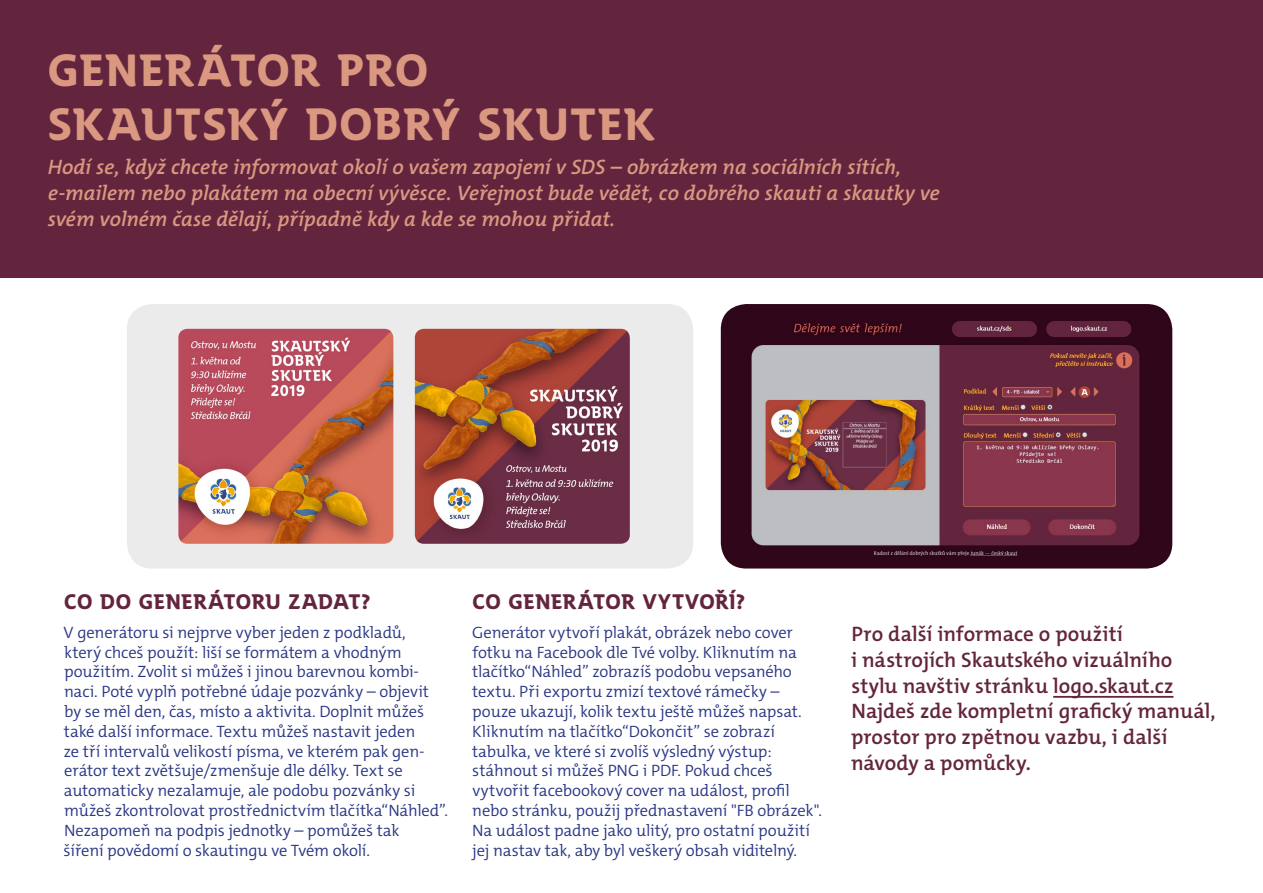
<style>
.page{position:relative;width:1263px;height:893px;background:#fff}
.page>*{position:absolute;margin:0;border:0;box-sizing:border-box;transform-origin:0 0}
.stredni_popiska{font:700 45px "SKAUT";color:#da9881}
.stredni_popiska-2{font:italic 600 21px/25.8px "The Mix C5";color:#da9881}
.stredni_popiska-3{font:600 21px/25.8px "The Mix C5";color:#63253d}
.t1{font:700 21px "SKAUT";letter-spacing:-.01em;color:#63253d}
.t2{font:300 16.5px/19.8px "The Mix C5";letter-spacing:-.01em;color:#283583}
</style>
<div class="page">
<div style="left:0;top:0;width:1263px;height:278px;background:#63253d"></div>
<hr style="left:1053px;top:696px;width:120px;height:2px;background:#63253d">
<img style="left:721px;top:304px;width:451px;height:264px">
<div style="left:127px;top:304px;width:566px;height:264px;background:#ecebec;border-radius:26px"></div>
<img style="left:178px;top:329px;width:215px;height:215px">
<img style="left:415px;top:329px;width:215px;height:215px">
<p class="stredni_popiska" style="left:47px;top:43px;width:383px">GENERÁTOR PRO</p>
<p class="stredni_popiska" style="left:47px;top:97px;width:610px">SKAUTSKÝ DOBRÝ SKUTEK</p>
<p class="stredni_popiska-2" style="left:48px;top:154px;width:894px">Hodí se, když chcete informovat okolí o vašem zapojení v SDS – obrázkem na sociálních sítích, e-mailem nebo plakátem na obecní vývěsce. Veřejnost bude vědět, co dobrého skauti a skautky ve svém volném čase dělají, případně kdy a kde se mohou přidat.</p>
<p class="t1" style="left:64px;top:589px;width:308px">CO DO GENERÁTORU ZADAT?</p>
<p class="t2" style="left:64px;top:622px;width:386px">V generátoru si nejprve vyber jeden z podkladů,<br>který chceš použít: liší se formátem a vhodným použitím. Zvolit si můžeš i jinou barevnou kombi&shy;naci. Poté vyplň potřebné údaje pozvánky – objevit by se měl den, čas, místo a aktivita. Doplnit můžeš také další informace. Textu můžeš nastavit jeden<br>ze tří intervalů velikostí písma, ve kterém pak gen&shy;erátor text zvětšuje/zmenšuje dle délky. Text se automaticky nezalamuje, ale podobu pozvánky si můžeš zkontrolovat prostřednictvím tlačítka“Náhled”.<br>Nezapomeň na podpis jednotky – pomůžeš tak<br>šíření povědomí o skautingu ve Tvém okolí.</p>
<p class="t1" style="left:472px;top:589px;width:275px">CO GENERÁTOR VYTVOŘÍ?</p>
<p class="t2" style="left:472px;top:622px;width:351px">Generátor vytvoří plakát, obrázek nebo cover fotku na Facebook dle Tvé volby. Kliknutím na tlačítko“Náhled” zobrazíš podobu vepsaného textu. Při exportu zmizí textové rámečky – pouze ukazují, kolik textu ještě můžeš napsat.<br>Kliknutím na tlačítko“Dokončit” se zobrazí tabulka, ve které si zvolíš výsledný výstup: stáhnout si můžeš PNG i PDF. Pokud chceš vytvořit facebookový cover na událost, profil nebo stránku, použij přednastavení "FB obrázek".<br>Na událost padne jako ulitý, pro ostatní použití jej nastav tak, aby byl veškerý obsah viditelný.</p>
<p class="stredni_popiska-3" style="left:851px;top:621px;width:366px">Pro další informace o použití<br>i nástrojích Skautského vizuálního stylu navštiv stránku logo.skaut.cz<br>Najdeš zde kompletní grafický manuál, prostor pro zpětnou vazbu, i další návody a pomůcky.</p>
</div>
